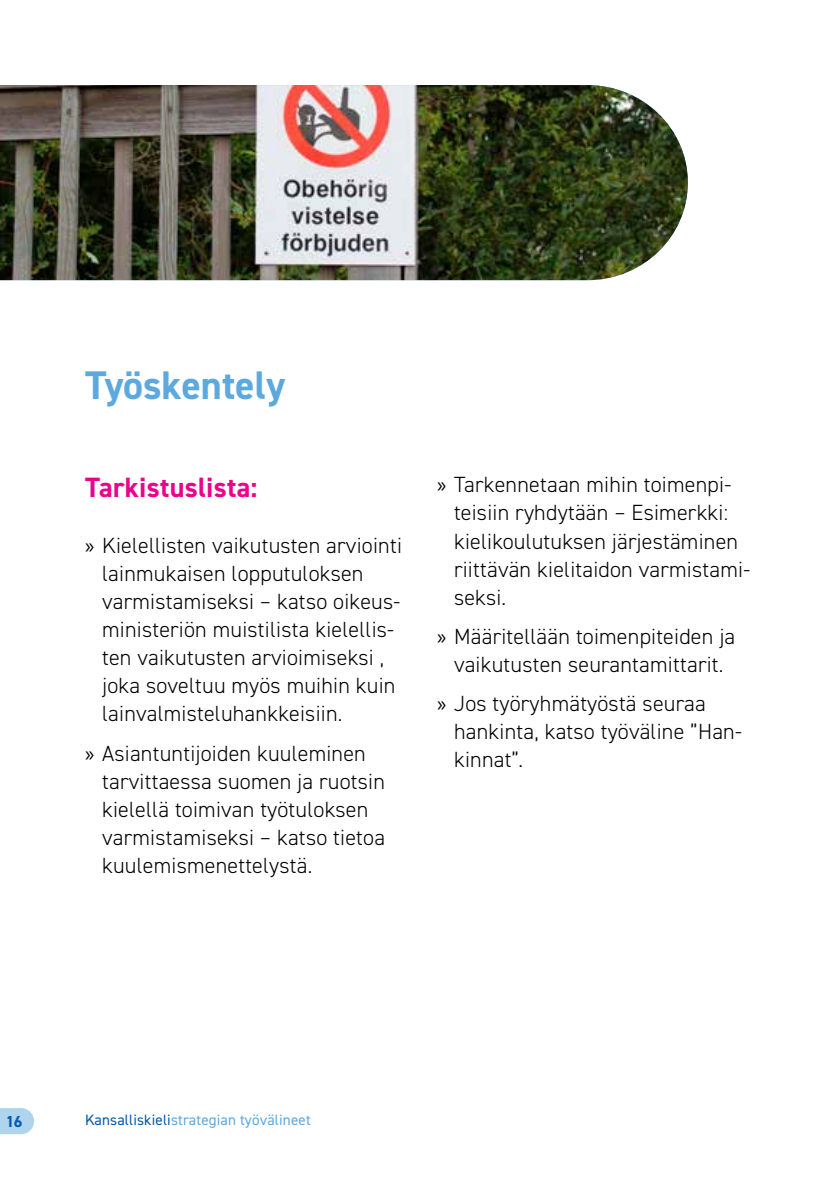
<style>
.page{position:relative;width:840px;height:1191px;background:#fff}
.page>*{position:absolute;margin:0;border:0;box-sizing:border-box;transform-origin:0 0}
.t1{font:700 40px "DIN2014";color:#5da9dd}
.t2{font:700 28px "DIN2014";letter-spacing:.01em;color:#ec008c}
.t3{font:300 22px/28px "DIN2014";letter-spacing:.01em;color:#000}
.t4{font:700 16px "DIN2014";color:#005baa}
.t5{font:15px "DIN2014";letter-spacing:.01em;color:#5da9dd}
.s1{font-family:"Myriad Pro";font-weight:400}
.s2{color:#005baa}
</style>
<div class="page">
<svg style="left:0;top:1108px;width:34px;height:26px"></svg>
<img style="left:0;top:85px;width:687px;height:195px">
<h1 class="t1" style="left:85px;top:358px;width:201px">Työskentely</h1>
<p class="t2" style="left:85px;top:469px;width:174px">Tarkistuslista:</p>
<p class="t3" style="left:102px;top:531px;width:301px;text-indent:-17px"><span class="s1">»</span> Kielellisten vaikutusten arviointi lainmukaisen lopputuloksen varmistamiseksi – katso oikeus&shy;ministeriön muistilista kielellis&shy;ten vaikutusten arvioimiseksi , joka soveltuu myös muihin kuin lainvalmisteluhankkeisiin.</p>
<p class="t3" style="left:102px;top:739px;width:284px;text-indent:-17px"><span class="s1">»</span> Asiantuntijoiden kuuleminen tarvittaessa suomen ja ruotsin kielellä toimivan työtuloksen varmistamiseksi – katso tietoa kuulemismenettelystä.</p>
<p class="t3" style="left:454px;top:471px;width:297px;text-indent:-17px"><span class="s1">»</span> Tarkennetaan mihin toimenpi&shy;teisiin ryhdytään – Esimerkki: kielikoulutuksen järjestäminen riittävän kielitaidon varmistami&shy;seksi.</p>
<p class="t3" style="left:437px;top:622px;width:299px;text-align:center"><span class="s1">»</span> Määritellään toimenpiteiden ja vaikutusten seurantamittarit.</p>
<p class="t3" style="left:454px;top:689px;width:289px;text-indent:-17px"><span class="s1">»</span> Jos työryhmätyöstä seuraa hankinta, katso työväline ”Han&shy;kinnat”.</p>
<p class="t4" style="left:6px;top:1111px;width:18px">16</p>
<p class="t5" style="left:85px;top:1110px;width:227px"><span class="s2">Kansalliskieli</span>strategian työvälineet</p>
</div>
